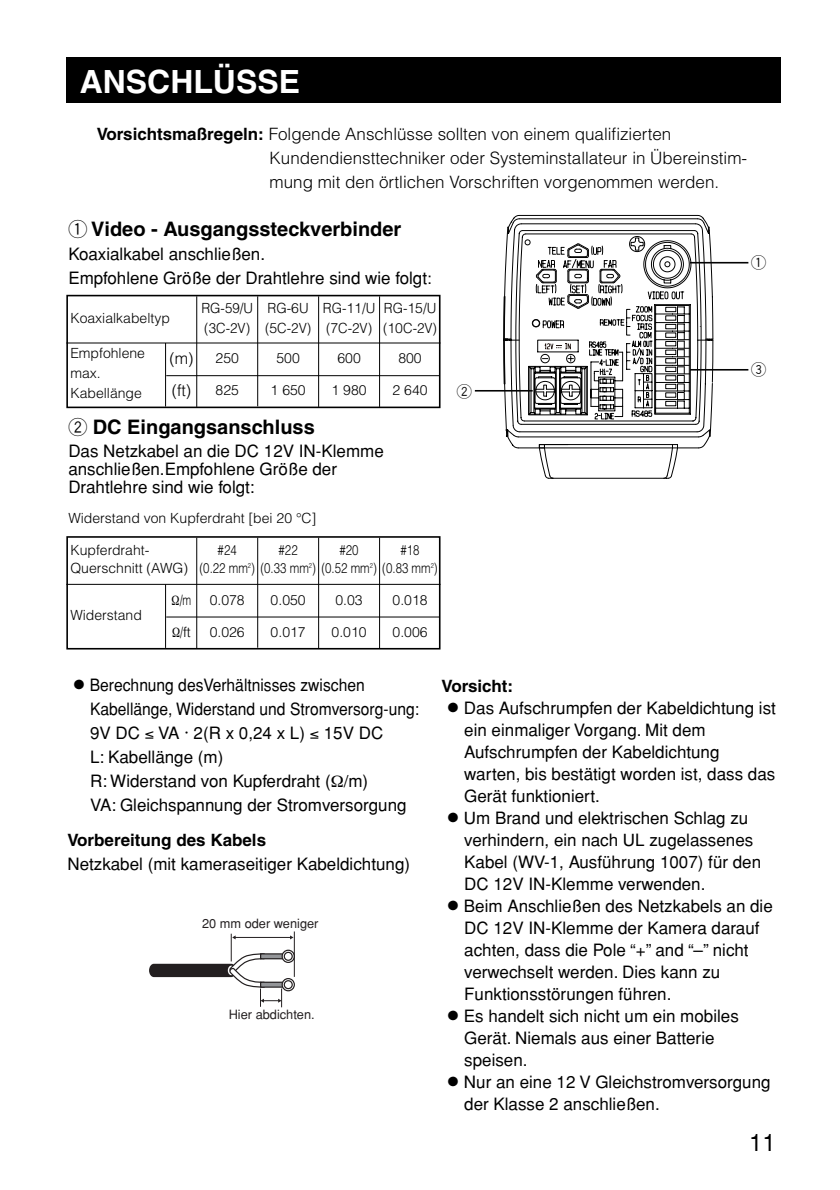
<style>
.page{position:relative;width:840px;height:1190px;background:#fff}
.page>*{position:absolute;margin:0;border:0;box-sizing:border-box;transform-origin:0 0}
.t1{font:700 32px "Helvetica";color:#fff}
.t2{font:24px "Helvetica";color:#000}
.t3{font:700 20px "Helvetica";color:#000}
.t4{font:17px/22px "Helvetica";color:#000}
.t5{font:17px/24px "Helvetica";color:#000;scale:.92 1}
.t6{font:300 17px/24px "Helvetica";color:#000}
.t7{font:700 17px "Helvetica";color:#000}
.t8{font:300 16px/31.6px "Helvetica";color:#000}
.t9{font:16px "Amarusuji";color:#030303}
.t10{font:300 14px/20px "Helvetica";color:#000}
.t11{font:300 14px/20px "Helvetica";color:#000;scale:.95 1}
.t12{font:300 14px/18px "Helvetica";color:#000;scale:.82 1}
.t13{font:300 14px "Helvetica";color:#000;scale:.75 1}
.t14{font:12.8px "Helvetica";color:#231f20}
.s1{font-weight:700}
.s2{font-family:"Amarusuji";font-weight:400}
.s3{font-size:16px}
.s4{font-size:14px}
.s5{font-family:"Heiti CSEG Medium GB";font-size:12px}
</style>
<div class="page">
<div style="left:282px;top:950px;width:13px;height:13px;border:1px solid #231f20;border-radius:50%"></div>
<div style="left:284px;top:952px;width:9px;height:9px;border:1px solid #231f20;border-radius:50%"></div>
<div style="left:282px;top:978px;width:13px;height:13px;border:1px solid #231f20;border-radius:50%"></div>
<div style="left:284px;top:980px;width:9px;height:9px;border:1px solid #231f20;border-radius:50%"></div>
<hr style="left:235px;top:937px;width:56px;height:1px;background:#231f20">
<svg style="left:290px;top:933px;width:4px;height:8px"></svg>
<hr style="left:294px;top:931px;width:1px;height:46px;background:#231f20">
<svg style="left:149px;top:933px;width:135px;height:74px"></svg>
<div style="left:66px;top:295px;width:375px;height:113px;border:2px solid #000"></div>
<div style="left:66px;top:58px;width:715px;height:45px;background:#000"></div>
<hr style="left:196px;top:296px;width:1px;height:111px;background:#000">
<hr style="left:257px;top:296px;width:1px;height:110px;background:#000">
<hr style="left:318px;top:296px;width:1px;height:111px;background:#000">
<hr style="left:379px;top:296px;width:1px;height:111px;background:#000">
<hr style="left:165px;top:343px;width:1px;height:64px;background:#000">
<hr style="left:690px;top:369px;width:58px;height:2px;background:#030303">
<hr style="left:690px;top:262px;width:58px;height:2px;background:#030303">
<hr style="left:475px;top:390px;width:58px;height:2px;background:#030303">
<svg style="left:502px;top:215px;width:211px;height:264px"></svg>
<hr style="left:66px;top:342px;width:375px;height:2px;background:#000">
<hr style="left:166px;top:375px;width:273px;height:1px;background:#000">
<div style="left:66px;top:536px;width:375px;height:114px;border:2px solid #000"></div>
<hr style="left:196px;top:538px;width:1px;height:110px;background:#000">
<hr style="left:257px;top:538px;width:1px;height:110px;background:#000">
<hr style="left:318px;top:538px;width:1px;height:110px;background:#000">
<hr style="left:379px;top:538px;width:1px;height:110px;background:#000">
<hr style="left:165px;top:584px;width:1px;height:64px;background:#000">
<hr style="left:66px;top:584px;width:375px;height:1px;background:#000">
<hr style="left:166px;top:617px;width:273px;height:1px;background:#000">
<h1 class="t1" style="left:80px;top:70px;width:222px">ANSCHLÜSSE</h1>
<p class="t6" style="left:270px;top:124px;width:479px;text-indent:-173px"><span class="s1">Vorsichtsmaßregeln:</span> Folgende Anschlüsse sollten von einem qualifizierten<br>Kundendiensttechniker oder Systeminstallateur in Übereinstim&shy;mung mit den örtlichen Vorschriften vorgenommen werden.</p>
<p class="t3" style="left:68px;top:222px;width:334px"><span class="s2">1</span> Video - Ausgangssteckverbinder</p>
<p class="t4" style="left:68px;top:244px;width:365px;line-height:23.6px">Koaxialkabel anschließen.<br>Empfohlene Größe der Drahtlehre sind wie folgt<span class="s3">:</span></p>
<p class="t9" style="left:751px;top:255px;width:17px">1</p>
<p class="t10" style="left:70px;top:309px;width:101px">Koaxialkabeltyp</p>
<p class="t11" style="left:201px;top:299px;width:56px">RG-59/U (3C-2V)</p>
<p class="t11" style="left:265px;top:299px;width:50px">RG-6U (5C-2V)</p>
<p class="t11" style="left:323px;top:299px;width:57px">RG-11/U (7C-2V)</p>
<p class="t11" style="left:383px;top:299px;width:58px">RG-15/U (10C-2V)</p>
<p class="t10" style="left:216px;top:350px;width:25px">250</p>
<p class="t10" style="left:277px;top:350px;width:25px">500</p>
<p class="t10" style="left:337px;top:350px;width:25px">600</p>
<p class="t10" style="left:398px;top:350px;width:25px">800</p>
<p class="t10" style="left:70px;top:345px;width:76px">Empfohlene max.<br>Kabellänge</p>
<p class="t8" style="left:170px;top:344px;width:71px">(m)<br>(ft) <span class="s4">825</span></p>
<p class="t10" style="left:271px;top:382px;width:37px">1 650</p>
<p class="t10" style="left:332px;top:382px;width:37px">1 980</p>
<p class="t10" style="left:393px;top:382px;width:37px">2 640</p>
<p class="t3" style="left:68px;top:419px;width:248px"><span class="s2">2</span> DC Eingangsanschluss</p>
<p class="t4" style="left:68px;top:444px;width:317px;line-height:18px">Das Netzkabel an die DC 12V IN-Klemme anschließen.Empfohlene Größe der<br>Drahtlehre sind wie folgt:</p>
<p class="t10" style="left:68px;top:509px;width:250px">Widerstand von Kupferdraht [bei 20 °C]</p>
<p class="t10" style="left:70px;top:542px;width:119px;line-height:18px">Kupferdraht-<br>Querschnitt (AWG)</p>
<p class="t12" style="left:199px;top:542px;width:292px;text-indent:18px">#24<br>(0.22 mm<sup>2</sup>) (0.33 mm<sup>2</sup>) (0.52 mm<sup>2</sup>) (0.83 mm<sup>2</sup>)</p>
<p class="t12" style="left:279px;top:542px;width:25px">#22</p>
<p class="t12" style="left:340px;top:542px;width:25px">#20</p>
<p class="t12" style="left:400px;top:542px;width:25px">#18</p>
<p class="t10" style="left:70px;top:606px;width:73px">Widerstand</p>
<p class="t13" style="left:180px;top:595px;width:17px">/m</p>
<p class="t13" style="left:180px;top:626px;width:16px">/ft</p>
<p class="t10" style="left:210px;top:623px;width:37px">0.026</p>
<p class="t10" style="left:271px;top:623px;width:37px">0.017</p>
<p class="t10" style="left:332px;top:623px;width:37px">0.010</p>
<p class="t10" style="left:393px;top:623px;width:37px">0.006</p>
<p class="t10" style="left:210px;top:591px;width:37px">0.078</p>
<p class="t10" style="left:271px;top:591px;width:37px">0.050</p>
<p class="t10" style="left:336px;top:591px;width:29px">0.03</p>
<p class="t10" style="left:393px;top:591px;width:37px">0.018</p>
<p class="t9" style="left:457px;top:384px;width:17px">2</p>
<p class="t9" style="left:751px;top:362px;width:17px">3</p>
<p class="t5" style="left:90px;top:675px;width:359px;text-indent:-17px"><span class="s5">●</span> Berechnung desVerhältnisses zwischen Kabellänge, Widerstand und Stromversorg-ung:<br>9V DC ≤ VA · 2(R x 0,24 x L) ≤ 15V DC<br>L: Kabellänge (m)<br>R: Widerstand von Kupferdraht ( /m)<br>VA: Gleichspannung der Stromversorgung</p>
<p class="t7" style="left:67px;top:834px;width:200px">Vorbereitung des Kabels</p>
<p class="t4" style="left:67px;top:855px;width:344px">Netzkabel (mit kameraseitiger Kabeldichtung)</p>
<p class="t14" style="left:202px;top:919px;width:118px">20 mm oder weniger</p>
<p class="t14" style="left:229px;top:1010px;width:88px">Hier abdichten.</p>
<p class="t7" style="left:442px;top:680px;width:73px">Vorsicht:</p>
<p class="t4" style="left:464px;top:699px;width:313px;text-indent:-17px"><span class="s5">●</span> Das Aufschrumpfen der Kabeldichtung ist ein einmaliger Vorgang. Mit dem Aufschrumpfen der Kabeldichtung warten, bis bestätigt worden ist, dass das Gerät funktioniert.</p>
<p class="t4" style="left:464px;top:809px;width:298px;text-indent:-17px"><span class="s5">●</span> Um Brand und elektrischen Schlag zu verhindern, ein nach UL zugelassenes Kabel (WV-1, Ausführung 1007) für den DC 12V IN-Klemme verwenden.</p>
<p class="t4" style="left:464px;top:897px;width:310px;text-indent:-17px"><span class="s5">●</span> Beim Anschließen des Netzkabels an die DC 12V IN-Klemme der Kamera darauf achten, dass die Pole “+” and “–” nicht verwechselt werden. Dies kann zu Funktionsstörungen führen.</p>
<p class="t4" style="left:464px;top:1007px;width:276px;text-indent:-17px"><span class="s5">●</span> Es handelt sich nicht um ein mobiles<br>Gerät. Niemals aus einer Batterie speisen.</p>
<p class="t4" style="left:464px;top:1073px;width:308px;text-indent:-17px"><span class="s5">●</span> Nur an eine 12 V Gleichstromversorgung der Klasse 2 anschließen.</p>
<h2 class="t2" style="left:749px;top:1134px;width:28px">11</h2>
</div>
